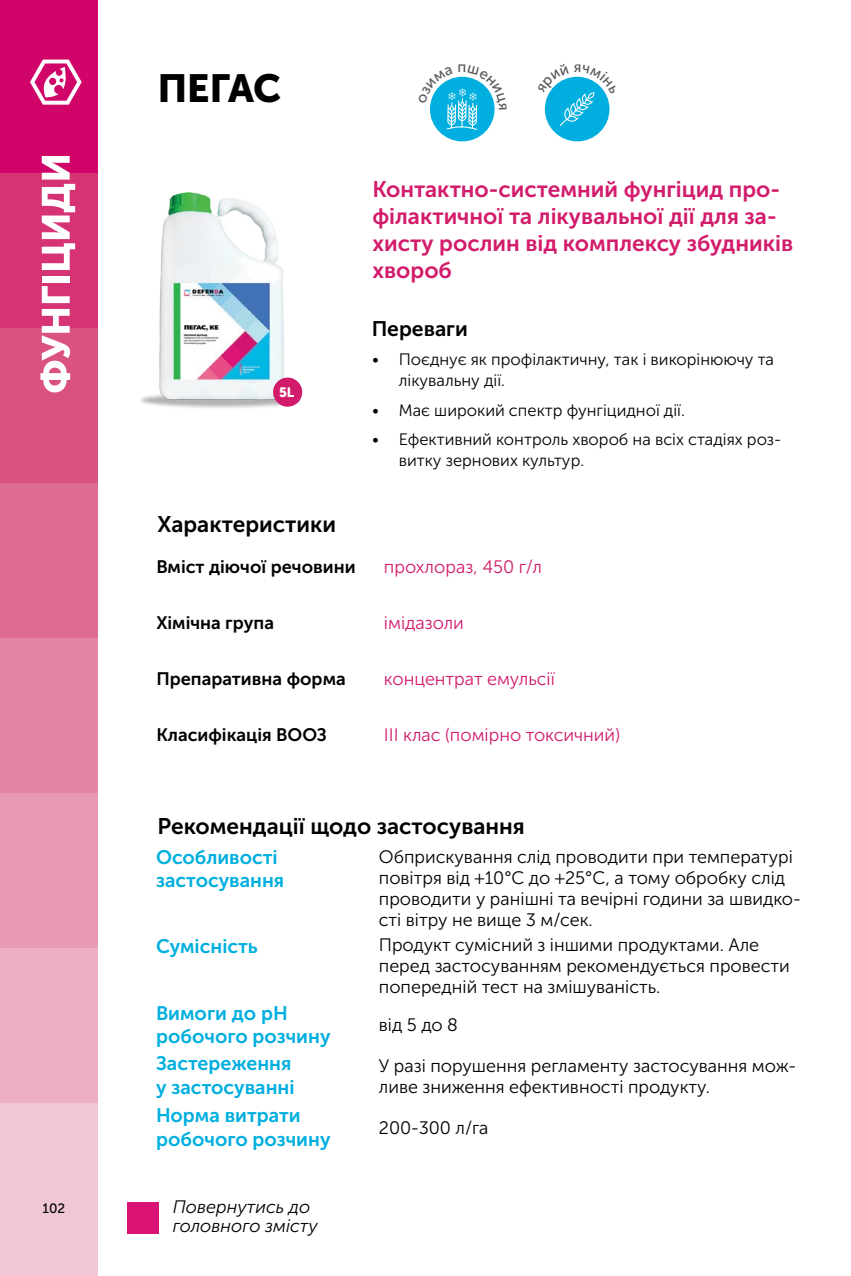
<style>
.page{position:relative;width:851px;height:1276px;background:#fff}
.page>*{position:absolute;margin:0;border:0;box-sizing:border-box;transform-origin:0 0}
.t1{font:39px "Museo Sans Cyrl 900";letter-spacing:-.01em;color:#000}
.t2{font:22.5px/27px "Museo Sans Cyrl 700";color:#d21b6b}
.t3{font:22.5px "Museo Sans Cyrl 700";color:#000}
.t4{font:21px "Museo Sans Cyrl 700";color:#000}
.t5{font:19.5px/23.4px "Museo Sans Cyrl 700";color:#00afdf}
.t6{font:18px/21px "Museo Sans Cyrl 300";color:#000}
.t7{font:18px "Museo Sans Cyrl 300";color:#d21b6b}
.t8{font:18px "Museo Sans Cyrl 700";color:#000}
.t9{font:italic 18px/19.5px "Museo Sans Cyrl 300";color:#000}
.t10{font:16.5px/21px "Museo Sans Cyrl 300";color:#000}
.t11{font:13.5px "Museo Sans Cyrl 500";color:#000}
.t12{font:13.5px "Museo Sans Cyrl 900";color:#fff}
</style>
<div class="page">
<div style="left:0;top:0;width:98px;height:173px;background:#d10569"></div>
<div style="left:0;top:173px;width:98px;height:155px;background:#d63375"></div>
<div style="left:0;top:328px;width:98px;height:155px;background:#d95282"></div>
<div style="left:0;top:483px;width:98px;height:155px;background:#de6b94"></div>
<div style="left:0;top:638px;width:98px;height:155px;background:#e385a3"></div>
<div style="left:0;top:793px;width:98px;height:155px;background:#e899b3"></div>
<div style="left:0;top:948px;width:98px;height:154px;background:#edb0c2"></div>
<div style="left:0;top:1102px;width:98px;height:174px;background:#f2c7d4"></div>
<svg style="left:40px;top:309px;width:30px;height:83px"></svg>
<svg style="left:42px;top:286px;width:28px;height:17px"></svg>
<div style="left:42px;top:276px;width:28px;height:7px;background:#fff"></div>
<svg style="left:42px;top:156px;width:33px;height:114px"></svg>
<svg style="left:30px;top:60px;width:52px;height:45px"></svg>
<div style="left:128px;top:1202px;width:31px;height:31px;background:#db1375"></div>
<img style="left:141px;top:192px;width:162px;height:216px">
<div style="left:273px;top:377px;width:29px;height:30px;background:#d21b6b;border-radius:50%"></div>
<div style="left:430px;top:77px;width:64px;height:64px;background:#00afdf;border-radius:50%"></div>
<div style="left:544px;top:77px;width:65px;height:64px;background:#00afdf;border-radius:50%"></div>
<svg style="left:430px;top:76px;width:65px;height:54px"></svg>
<svg style="left:544px;top:76px;width:66px;height:50px"></svg>
<h1 class="t1" style="left:158px;top:66px;width:125px">ПЕГАС</h1>
<p class="t12" style="left:279px;top:385px;width:17px">5L</p>
<p class="t2" style="left:372px;top:176px;width:422px">Контактно-системний фунгіцид про&shy;філактичної та лікувальної дії для за&shy;хисту рослин від комплексу збудників хвороб</p>
<p class="t4" style="left:372px;top:317px;width:98px">Переваги</p>
<p class="t10" style="left:399px;top:349px;width:377px;text-indent:-27px">• Поєднує як профілактичну, так і викорінюючу та лікувальну дії.</p>
<p class="t10" style="left:372px;top:400px;width:314px">• Має широкий спектр фунгіцидної дії.</p>
<p class="t10" style="left:399px;top:429px;width:384px;text-indent:-27px">• Ефективний контроль хвороб на всіх стадіях роз&shy;витку зернових культур.</p>
<p class="t3" style="left:157px;top:511px;width:180px">Характеристики</p>
<p class="t8" style="left:156px;top:556px;width:201px">Вміст діючої речовини</p>
<p class="t7" style="left:384px;top:556px;width:159px">прохлораз, 450 г/л</p>
<p class="t8" style="left:156px;top:612px;width:119px">Хімічна група</p>
<p class="t7" style="left:384px;top:613px;width:81px">імідазоли</p>
<p class="t8" style="left:156px;top:668px;width:191px">Препаративна форма</p>
<p class="t7" style="left:384px;top:669px;width:172px">концентрат емульсії</p>
<p class="t8" style="left:156px;top:724px;width:172px">Класифікація ВООЗ</p>
<p class="t7" style="left:384px;top:725px;width:237px">ІІІ клас (помірно токсичний)</p>
<p class="t3" style="left:157px;top:814px;width:369px">Рекомендації щодо застосування</p>
<p class="t5" style="left:156px;top:845px;width:130px">Особливості застосування</p>
<p class="t6" style="left:379px;top:846px;width:423px">Обприскування слід проводити при температурі повітря від +10°С до +25°С, а тому обробку слід проводити у ранішні та вечірні години за швидко&shy;сті вітру не вище 3 м/сек.</p>
<p class="t5" style="left:156px;top:934px;width:103px">Сумісність</p>
<p class="t6" style="left:379px;top:935px;width:412px">Продукт сумісний з іншими продуктами. Але перед застосуванням рекомендується провести попередній тест на змішуваність.</p>
<p class="t5" style="left:156px;top:1001px;width:176px">Вимоги до рН робочого розчину</p>
<p class="t6" style="left:379px;top:1014px;width:81px">від 5 до 8</p>
<p class="t5" style="left:156px;top:1051px;width:140px">Застереження у застосуванні</p>
<p class="t6" style="left:379px;top:1055px;width:419px">У разі порушення регламенту застосування мож&shy;ливе зниження ефективності продукту.</p>
<p class="t5" style="left:156px;top:1103px;width:176px">Норма витрати робочого розчину</p>
<p class="t6" style="left:379px;top:1117px;width:111px">200-300 л/га</p>
<p class="t11" style="left:43px;top:1200px;width:24px">102</p>
<p class="t9" style="left:173px;top:1197px;width:147px">Повернутись до головного змісту</p>
</div>
